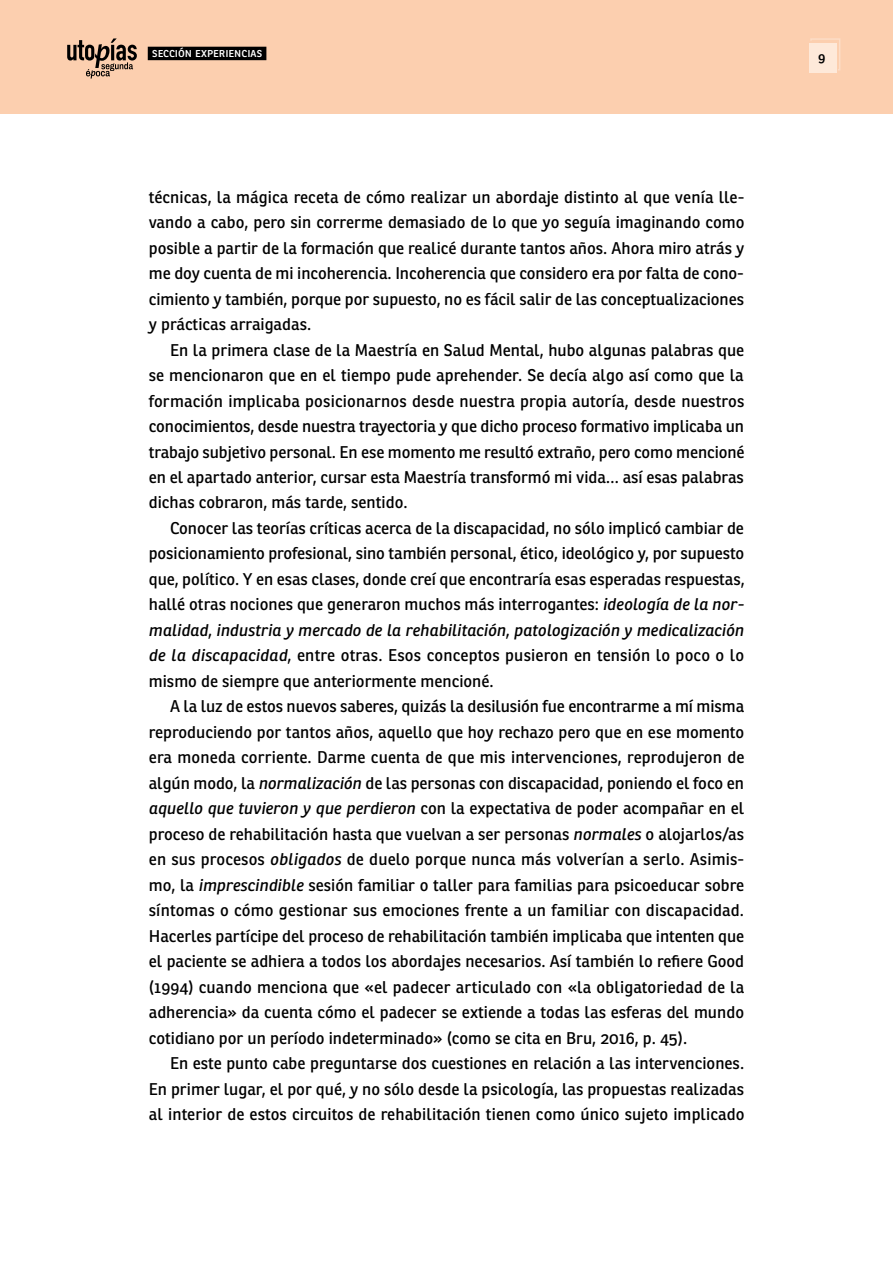
<style>
.page{position:relative;width:893px;height:1263px;background:#fff}
.page>*{position:absolute;margin:0;border:0;box-sizing:border-box;transform-origin:0 0}
.t1{font:16.5px/25.5px "Ronnia";color:#000;text-align:justify}
.t2{font:600 13.2px "Ronnia";color:#000}
.t3{font:12px "Ronnia";color:#fff}
.s1{font-style:italic}
</style>
<div class="page">
<div style="left:0;top:0;width:893px;height:113px;background:#fccfaf"></div>
<div style="left:809px;top:43px;width:27px;height:29px;background:#fee9d9"></div>
<svg style="left:810px;top:38px;width:30px;height:33px"></svg>
<svg style="left:67px;top:38px;width:70px;height:41px"></svg>
<div style="left:148px;top:47px;width:118px;height:13px;background:#000"></div>
<p class="t3" style="left:152px;top:46px;width:111px">sección experiencias</p>
<p class="t1" style="left:149px;top:184px;width:597px">técnicas, la mágica receta de cómo realizar un abordaje distinto al que venía lle&shy;vando a cabo, pero sin correrme demasiado de lo que yo seguía imaginando como posible a partir de la formación que realicé durante tantos años. Ahora miro atrás y me doy cuenta de mi incoherencia. Incoherencia que considero era por falta de cono&shy;cimiento y también, porque por supuesto, no es fácil salir de las conceptualizaciones y prácticas arraigadas.</p>
<p class="t1" style="left:149px;top:337px;width:597px;text-indent:21px">En la primera clase de la Maestría en Salud Mental, hubo algunas palabras que se mencionaron que en el tiempo pude aprehender. Se decía algo así como que la formación implicaba posicionarnos desde nuestra propia autoría, desde nuestros conocimientos, desde nuestra trayectoria y que dicho proceso formativo implicaba un trabajo subjetivo personal. En ese momento me resultó extraño, pero como mencioné en el apartado anterior, cursar esta Maestría transformó mi vida… así esas palabras dichas cobraron, más tarde, sentido.</p>
<p class="t1" style="left:149px;top:515px;width:597px;text-indent:21px">Conocer las teorías críticas acerca de la discapacidad, no sólo implicó cambiar de posicionamiento profesional, sino también personal, ético, ideológico y, por supuesto que, político. Y en esas clases, donde creí que encontraría esas esperadas respuestas, hallé otras nociones que generaron muchos más interrogantes: <span class="s1">ideología de la nor&shy;malidad, industria y mercado de la rehabilitación, patologización y medicalización de la discapacidad,</span> entre otras. Esos conceptos pusieron en tensión lo poco o lo mismo de siempre que anteriormente mencioné.</p>
<p class="t1" style="left:149px;top:694px;width:597px;text-indent:21px">A la luz de estos nuevos saberes, quizás la desilusión fue encontrarme a mí misma reproduciendo por tantos años, aquello que hoy rechazo pero que en ese momento era moneda corriente. Darme cuenta de que mis intervenciones, reprodujeron de algún modo, la <span class="s1">normalización</span> de las personas con discapacidad, poniendo el foco en <span class="s1">aquello que tuvieron y que perdieron</span> con la expectativa de poder acompañar en el proceso de rehabilitación hasta que vuelvan a ser personas <span class="s1">normales</span> o alojarlos/as en sus procesos <span class="s1">obligados</span> de duelo porque nunca más volverían a serlo. Asimis&shy;mo, la <span class="s1">imprescindible</span> sesión familiar o taller para familias para psicoeducar sobre síntomas o cómo gestionar sus emociones frente a un familiar con discapacidad.<br>Hacerles partícipe del proceso de rehabilitación también implicaba que intenten que el paciente se adhiera a todos los abordajes necesarios. Así también lo refiere Good (1994) cuando menciona que «el padecer articulado con «la obligatoriedad de la adherencia» da cuenta cómo el padecer se extiende a todas las esferas del mundo cotidiano por un período indeterminado» (como se cita en Bru, 2016, p. 45).</p>
<p class="t1" style="left:149px;top:1051px;width:597px;text-indent:21px">En este punto cabe preguntarse dos cuestiones en relación a las intervenciones.<br>En primer lugar, el por qué, y no sólo desde la psicología, las propuestas realizadas al interior de estos circuitos de rehabilitación tienen como único sujeto implicado</p>
<p class="t2" style="left:818px;top:49px;width:9px">9</p>
</div>
